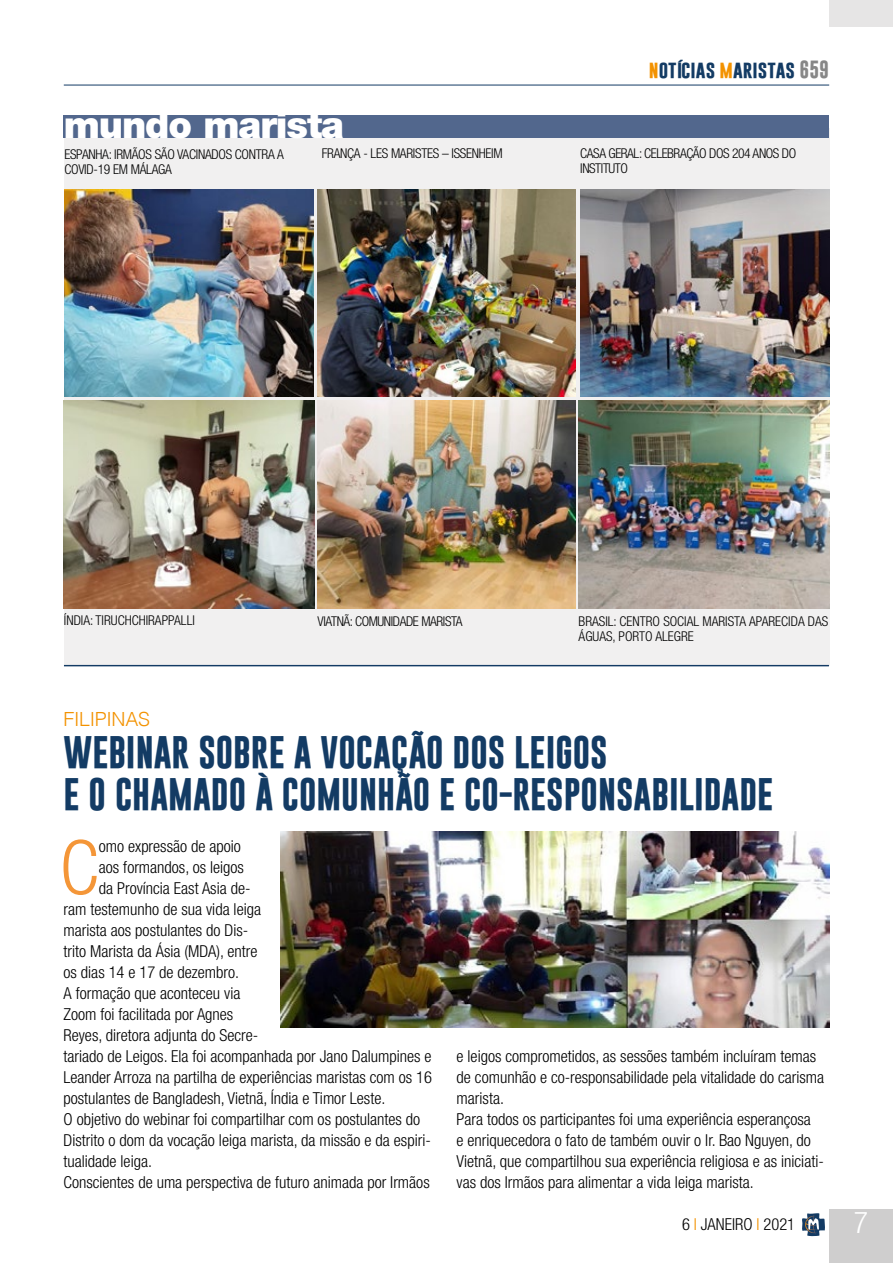
<style>
.page{position:relative;width:893px;height:1263px;background:#fff}
.page>*{position:absolute;margin:0;border:0;box-sizing:border-box;transform-origin:0 0}
.t1{font:300 condensed 75.3px "Helvetica Neue";color:#f49638}
.t2{font:900 37.5px "Helvetica Neue";letter-spacing:-.03em;color:#fff}
.t3{font:700 33px/42px "Gobold";color:#133b64}
.t4{font:300 condensed 30px "Helvetica Neue";color:#fff}
.t5{font:300 19.5px "Helvetica";letter-spacing:-.015em;color:#f39200}
.t6{font:700 18px "Gobold";color:#133b64}
.t7{font:300 condensed 16.5px/21px "Helvetica Neue";color:#000}
.t8{font:300 condensed 13.5px/15px "Helvetica Neue";letter-spacing:-.02em;color:#000}
.t9{font:300 condensed 13.5px/15px "Helvetica Neue";color:#000}
.s1{color:#f39200}
.s2{color:#878787}
</style>
<div class="page">
<div style="left:829px;top:1209px;width:64px;height:54px;background:#cfcece"></div>
<hr style="left:64px;top:85px;width:765px;height:1px;background:#133b64">
<svg style="left:802px;top:1213px;width:23px;height:23px"></svg>
<div style="left:829px;top:0;width:64px;height:27px;background:#e6e5e5"></div>
<div style="left:64px;top:128px;width:765px;height:537px;background:#f1f0f0"></div>
<img style="left:64px;top:190px;width:249px;height:207px">
<img style="left:317px;top:189px;width:259px;height:208px">
<img style="left:64px;top:401px;width:250px;height:207px">
<img style="left:317px;top:401px;width:259px;height:207px">
<img style="left:580px;top:189px;width:249px;height:208px">
<hr style="left:64px;top:665px;width:765px;height:1px;background:#133b64">
<div style="left:64px;top:115px;width:765px;height:23px;background:#52678d"></div>
<img style="left:579px;top:400px;width:250px;height:208px">
<img style="left:280px;top:831px;width:549px;height:196px">
<h2 class="t2" style="left:64px;top:102px;width:282px">mundo marista</h2>
<p class="t8" style="left:64px;top:146px;width:221px">ESPANHA: IRMÃOS SÃO VACINADOS CONTRA A<br>COVID-19 EM MÁLAGA</p>
<p class="t8" style="left:322px;top:145px;width:182px">FRANÇA - LES MARISTES – ISSENHEIM</p>
<p class="t6" style="left:649px;top:57px;width:182px"><span class="s1">n</span>otícias <span class="s1">m</span>aristas <span class="s2">659</span></p>
<p class="t8" style="left:580px;top:145px;width:217px">CASA GERAL: CELEBRAÇÃO DOS 204 ANOS DO<br>INSTITUTO</p>
<p class="t9" style="left:64px;top:613px;width:132px">ÍNDIA: TIRUCHCHIRAPPALLI</p>
<p class="t8" style="left:318px;top:614px;width:147px">VIATNÃ: COMUNIDADE MARISTA</p>
<p class="t9" style="left:579px;top:614px;width:251px">BRASIL: CENTRO SOCIAL MARISTA APARECIDA DAS<br>ÁGUAS, PORTO ALEGRE</p>
<p class="t5" style="left:64px;top:702px;width:88px">FILIPINAS</p>
<h3 class="t3" style="left:64px;top:731px;width:711px">WEBINAR SOBRE A VOCAÇÃO DOS LEIGOS<br>E O CHAMADO À COMUNHÃO E CO-RESPONSABILIDADE</h3>
<h1 class="t1" style="left:60px;top:824px;width:41px">C</h1>
<p class="t7" style="left:99px;top:836px;width:144px">omo expressão de apoio</p>
<p class="t7" style="left:99px;top:857px;width:147px">aos formandos, os leigos</p>
<p class="t7" style="left:99px;top:878px;width:153px">da Província East Asia de-</p>
<p class="t7" style="left:64px;top:899px;width:199px">ram testemunho de sua vida leiga</p>
<p class="t7" style="left:64px;top:920px;width:186px">marista aos postulantes do Dis-</p>
<p class="t7" style="left:64px;top:941px;width:195px">trito Marista da Ásia (MDA), entre</p>
<p class="t7" style="left:64px;top:962px;width:177px">os dias 14 e 17 de dezembro.</p>
<p class="t7" style="left:64px;top:983px;width:178px">A formação que aconteceu via</p>
<p class="t7" style="left:64px;top:1004px;width:171px">Zoom foi facilitada por Agnes</p>
<p class="t7" style="left:64px;top:1025px;width:196px">Reyes, diretora adjunta do Secre-</p>
<p class="t7" style="left:64px;top:1046px;width:369px">tariado de Leigos. Ela foi acompanhada por Jano Dalumpines e</p>
<p class="t7" style="left:64px;top:1067px;width:370px">Leander Arroza na partilha de experiências maristas com os 16</p>
<p class="t7" style="left:64px;top:1088px;width:323px">postulantes de Bangladesh, Vietnã, Índia e Timor Leste.</p>
<p class="t7" style="left:64px;top:1109px;width:358px">O objetivo do webinar foi compartilhar com os postulantes do</p>
<p class="t7" style="left:64px;top:1130px;width:369px">Distrito o dom da vocação leiga marista, da missão e da espiri-</p>
<p class="t7" style="left:64px;top:1151px;width:90px">tualidade leiga.</p>
<p class="t7" style="left:64px;top:1172px;width:368px">Conscientes de uma perspectiva de futuro animada por Irmãos</p>
<p class="t7" style="left:457px;top:1046px;width:369px">e leigos comprometidos, as sessões também incluíram temas de comunhão e co-responsabilidade pela vitalidade do carisma marista.<br>Para todos os participantes foi uma experiência esperançosa<br>e enriquecedora o fato de também ouvir o Ir. Bao Nguyen, do Vietnã, que compartilhou sua experiência religiosa e as iniciati&shy;vas dos Irmãos para alimentar a vida leiga marista.</p>
<p class="t7" style="left:682px;top:1214px;width:115px">6 <span class="s1">I</span> JANEIRO <span class="s1">I</span> 2021</p>
<h3 class="t4" style="left:854px;top:1205px;width:16px">7</h3>
</div>
